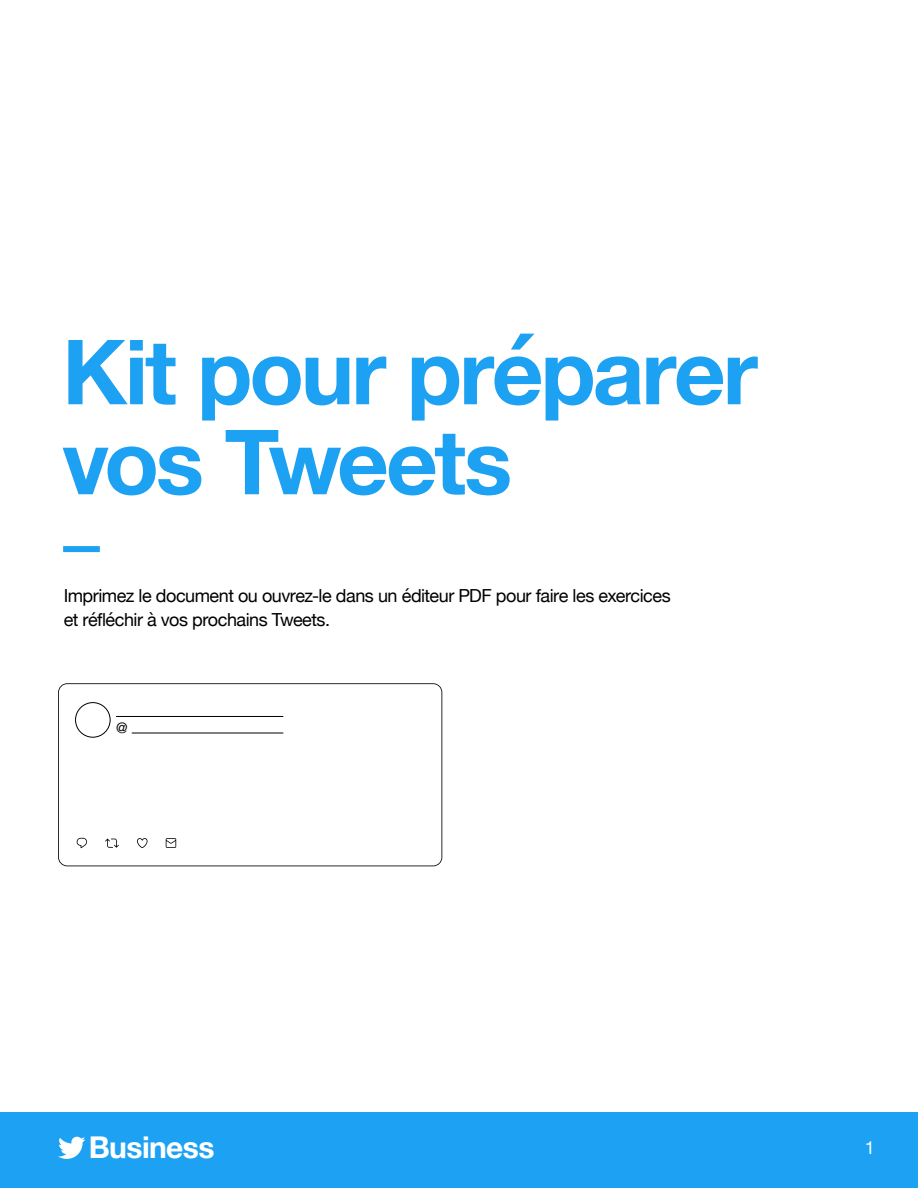
<style>
.page{position:relative;width:918px;height:1188px;background:#fff}
.page>*{position:absolute;margin:0;border:0;box-sizing:border-box;transform-origin:0 0}
.t1{font:700 90px/90px "Helvetica Neue";letter-spacing:-.03em;color:#1da1f2}
.t2{font:700 30px "Helvetica Neue";letter-spacing:-.02em;color:#fff}
.t3{font:18px/24px "Helvetica Neue";letter-spacing:-.025em;color:#000}
.t4{font:18px "Helvetica Neue";color:#fff}
.t5{font:14.55px "Helvetica Neue";color:#000}
</style>
<div class="page">
<div style="left:0;top:1113px;width:918px;height:75px;background:#1da1f2"></div>
<svg style="left:58px;top:1136px;width:27px;height:23px"></svg>
<div style="left:63px;top:546px;width:37px;height:6px;background:#1da1f2"></div>
<svg style="left:58px;top:683px;width:384px;height:183px"></svg>
<svg style="left:137px;top:838px;width:11px;height:10px"></svg>
<svg style="left:77px;top:838px;width:10px;height:10px"></svg>
<svg style="left:166px;top:838px;width:10px;height:10px"></svg>
<svg style="left:105px;top:839px;width:14px;height:9px"></svg>
<svg style="left:75px;top:702px;width:209px;height:36px"></svg>
<h1 class="t1" style="left:62px;top:330px;width:697px">Kit pour préparer vos Tweets</h1>
<p class="t3" style="left:64px;top:585px;width:609px">Imprimez le document ou ouvrez-le dans un éditeur PDF pour faire les exercices et réfléchir à vos prochains Tweets.</p>
<p class="t5" style="left:116px;top:717px;width:13px">@</p>
<h2 class="t2" style="left:89px;top:1124px;width:127px">Business</h2>
<p class="t4" style="left:865px;top:1135px;width:12px">1</p>
</div>
